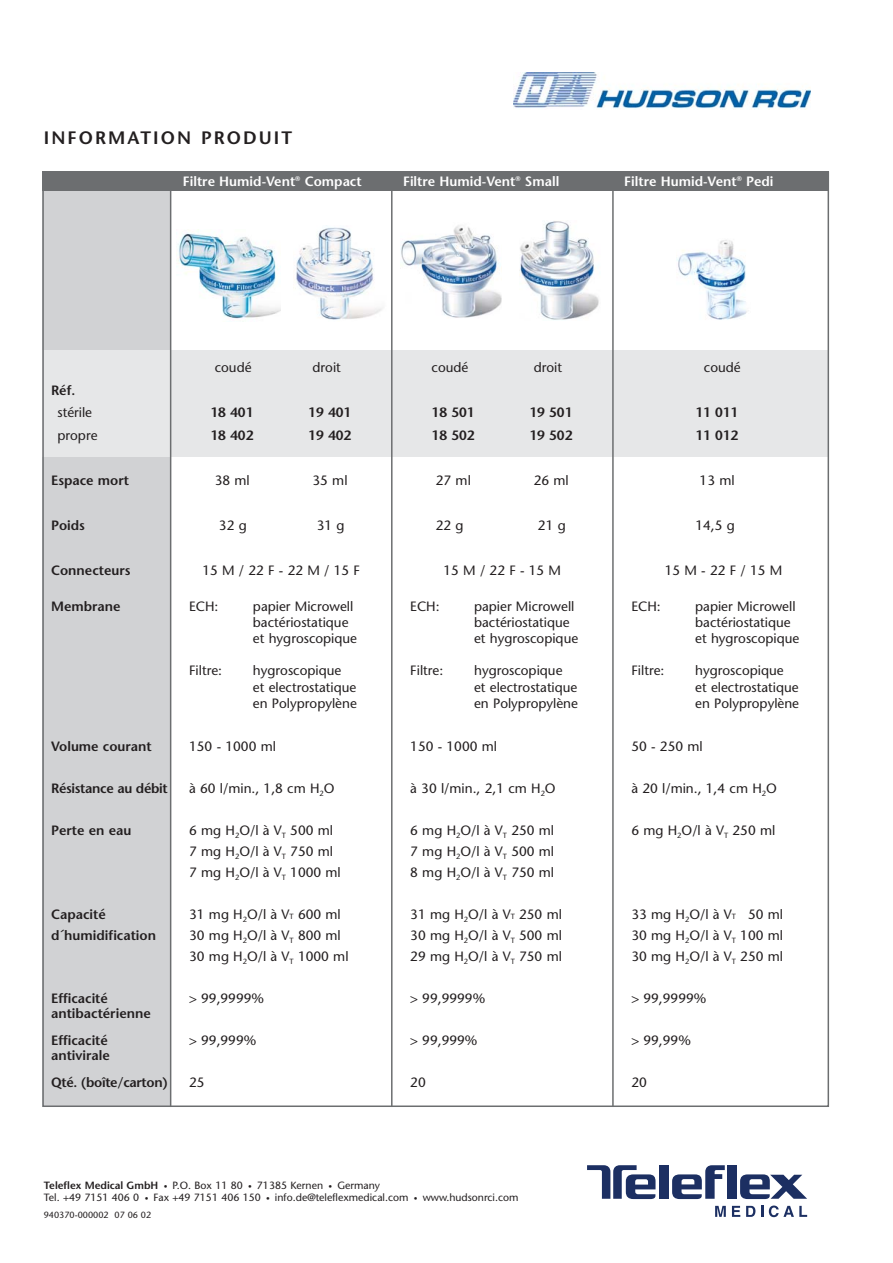
<style>
.page{position:relative;width:893px;height:1263px;background:#fff}
.page>*{position:absolute;margin:0;border:0;box-sizing:border-box;transform-origin:0 0}
.t1{font:600 18px "Stone Sans";letter-spacing:.115em;color:#231f20}
.t2{font:13.5px/16.2px "Stone Sans";color:#231f20}
.t3{font:600 13.5px/15px "Stone Sans";color:#231f20}
.t4{font:600 13.5px "Stone Sans";color:#fff}
.t5{font:600 13.5px "Stone Sans";letter-spacing:-.025em;color:#231f20}
.t6{font:10.5px/12.6px "Stone Sans";color:#231f20}
.t7{font:9px "Stone Sans";color:#231f20}
.s1{font-size:7.5px}
.s2{font-weight:600}
</style>
<div class="page">
<div style="left:42px;top:172px;width:128px;height:935px;background:#d1d2d4"></div>
<div style="left:42px;top:350px;width:787px;height:106px;background:#e6e7e8"></div>
<div style="left:42px;top:172px;width:787px;height:19px;background:#6c6e70"></div>
<img style="left:177px;top:233px;width:104px;height:86px">
<img style="left:296px;top:227px;width:86px;height:93px">
<img style="left:401px;top:225px;width:101px;height:93px">
<img style="left:519px;top:221px;width:80px;height:99px">
<img style="left:676px;top:240px;width:71px;height:80px">
<hr style="left:170px;top:172px;width:1px;height:935px;background:#6c6e70">
<hr style="left:391px;top:172px;width:1px;height:935px;background:#6c6e70">
<hr style="left:612px;top:172px;width:2px;height:935px;background:#6c6e70">
<div style="left:727px;top:1165px;width:10px;height:34px;background:#1c2f62"></div>
<svg style="left:672px;top:1165px;width:53px;height:34px"></svg>
<div style="left:659px;top:1165px;width:9px;height:34px;background:#1c2f62"></div>
<svg style="left:740px;top:1174px;width:67px;height:25px"></svg>
<svg style="left:587px;top:1165px;width:68px;height:34px"></svg>
<svg style="left:715px;top:1206px;width:11px;height:11px"></svg>
<svg style="left:732px;top:1206px;width:8px;height:11px"></svg>
<svg style="left:746px;top:1206px;width:9px;height:11px"></svg>
<svg style="left:761px;top:1206px;width:2px;height:11px"></svg>
<svg style="left:769px;top:1206px;width:38px;height:11px"></svg>
<img style="left:513px;top:72px;width:298px;height:37px">
<h1 class="t1" style="left:44px;top:131px;width:250px">INFORMATION PRODUIT</h1>
<p class="t4" style="left:183px;top:176px;width:180px">Filtre Humid-Vent<sup>®</sup> Compact</p>
<p class="t4" style="left:403px;top:176px;width:158px">Filtre Humid-Vent<sup>®</sup> Small</p>
<p class="t4" style="left:624px;top:176px;width:151px">Filtre Humid-Vent<sup>®</sup> Pedi</p>
<p class="t3" style="left:51px;top:384px;width:26px">Réf.</p>
<p class="t2" style="left:57px;top:403px;width:42px;line-height:22.5px">stérile propre</p>
<p class="t3" style="left:51px;top:474px;width:80px">Espace mort</p>
<p class="t3" style="left:51px;top:519px;width:35px">Poids</p>
<p class="t3" style="left:51px;top:564px;width:81px">Connecteurs</p>
<p class="t3" style="left:51px;top:600px;width:71px">Membrane</p>
<p class="t3" style="left:51px;top:740px;width:102px">Volume courant</p>
<p class="t5" style="left:51px;top:783px;width:118px">Résistance au débit</p>
<p class="t3" style="left:51px;top:824px;width:82px">Perte en eau</p>
<p class="t3" style="left:51px;top:905px;width:106px;line-height:21px">Capacité d´humidification</p>
<p class="t3" style="left:51px;top:992px;width:101px">Efficacité antibactérienne</p>
<p class="t3" style="left:51px;top:1034px;width:60px">Efficacité antivirale</p>
<p class="t5" style="left:51px;top:1077px;width:118px">Qté. (boîte/carton)</p>
<p class="t2" style="left:215px;top:361px;width:38px">coudé</p>
<p class="t2" style="left:312px;top:361px;width:30px">droit</p>
<p class="t3" style="left:210px;top:406px;width:45px">18 401</p>
<p class="t3" style="left:308px;top:406px;width:45px">19 401</p>
<p class="t3" style="left:210px;top:429px;width:45px">18 402</p>
<p class="t3" style="left:308px;top:429px;width:45px">19 402</p>
<p class="t2" style="left:215px;top:473px;width:37px">38 ml</p>
<p class="t2" style="left:312px;top:473px;width:37px">35 ml</p>
<p class="t2" style="left:219px;top:518px;width:29px">32 g</p>
<p class="t2" style="left:317px;top:518px;width:29px">31 g</p>
<p class="t2" style="left:202px;top:563px;width:159px">15 M / 22 F - 22 M / 15 F</p>
<p class="t2" style="left:189px;top:599px;width:31px">ECH:</p>
<p class="t2" style="left:253px;top:599px;width:106px">papier Microwell bactériostatique et hygroscopique</p>
<p class="t2" style="left:189px;top:664px;width:34px">Filtre:</p>
<p class="t2" style="left:253px;top:664px;width:105px">hygroscopique<br>et electrostatique en Polypropylène</p>
<p class="t2" style="left:189px;top:740px;width:88px">150 - 1000 ml</p>
<p class="t2" style="left:189px;top:782px;width:147px">à 60 l/min., 1,8 cm H<sub>2</sub>O</p>
<p class="t2" style="left:189px;top:821px;width:153px;line-height:21px">6 mg H<sub>2</sub>O/l à V<sub>T</sub> 500 ml<br>7 mg H<sub>2</sub>O/l à V<sub>T</sub> 750 ml<br>7 mg H<sub>2</sub>O/l à V<sub>T</sub> 1000 ml</p>
<p class="t2" style="left:189px;top:905px;width:161px;line-height:21px">31 mg H<sub>2</sub>O/l à V<span class="s1">T</span> 600 ml<br>30 mg H<sub>2</sub>O/l à V<sub>T</sub> 800 ml<br>30 mg H<sub>2</sub>O/l à V<sub>T</sub> 1000 ml</p>
<p class="t2" style="left:189px;top:992px;width:76px">&gt; 99,9999%</p>
<p class="t2" style="left:189px;top:1034px;width:69px">&gt; 99,999%</p>
<p class="t2" style="left:189px;top:1076px;width:17px">25</p>
<p class="t2" style="left:432px;top:361px;width:38px">coudé</p>
<p class="t2" style="left:534px;top:361px;width:30px">droit</p>
<p class="t3" style="left:432px;top:406px;width:45px">18 501</p>
<p class="t3" style="left:529px;top:406px;width:45px">19 501</p>
<p class="t3" style="left:432px;top:429px;width:45px">18 502</p>
<p class="t3" style="left:529px;top:429px;width:45px">19 502</p>
<p class="t2" style="left:436px;top:473px;width:37px">27 ml</p>
<p class="t2" style="left:534px;top:473px;width:37px">26 ml</p>
<p class="t2" style="left:436px;top:518px;width:29px">22 g</p>
<p class="t2" style="left:538px;top:518px;width:29px">21 g</p>
<p class="t2" style="left:443px;top:563px;width:119px">15 M / 22 F - 15 M</p>
<p class="t2" style="left:410px;top:599px;width:31px">ECH:</p>
<p class="t2" style="left:474px;top:599px;width:106px">papier Microwell bactériostatique et hygroscopique</p>
<p class="t2" style="left:410px;top:664px;width:34px">Filtre:</p>
<p class="t2" style="left:474px;top:664px;width:105px">hygroscopique<br>et electrostatique en Polypropylène</p>
<p class="t2" style="left:410px;top:740px;width:88px">150 - 1000 ml</p>
<p class="t2" style="left:410px;top:782px;width:147px">à 30 l/min., 2,1 cm H<sub>2</sub>O</p>
<p class="t2" style="left:410px;top:821px;width:145px;line-height:21px;text-align:justify">6 mg H<sub>2</sub>O/l à V<sub>T</sub> 250 ml 7 mg H<sub>2</sub>O/l à V<sub>T</sub> 500 ml 8 mg H<sub>2</sub>O/l à V<sub>T</sub> 750 ml</p>
<p class="t2" style="left:410px;top:905px;width:153px;line-height:21px;text-align:justify">31 mg H<sub>2</sub>O/l à V<span class="s1">T</span> 250 ml 30 mg H<sub>2</sub>O/l à V<sub>T</sub> 500 ml 29 mg H<sub>2</sub>O/l à V<sub>T</sub> 750 ml</p>
<p class="t2" style="left:410px;top:992px;width:76px">&gt; 99,9999%</p>
<p class="t2" style="left:410px;top:1034px;width:69px">&gt; 99,999%</p>
<p class="t2" style="left:410px;top:1076px;width:17px">20</p>
<p class="t2" style="left:704px;top:361px;width:38px">coudé</p>
<p class="t3" style="left:695px;top:403px;width:45px;line-height:22.5px">11 011<br>11 012</p>
<p class="t2" style="left:699px;top:473px;width:37px">13 ml</p>
<p class="t2" style="left:695px;top:518px;width:41px">14,5 g</p>
<p class="t2" style="left:665px;top:563px;width:119px">15 M - 22 F / 15 M</p>
<p class="t2" style="left:631px;top:599px;width:31px">ECH:</p>
<p class="t2" style="left:695px;top:599px;width:106px">papier Microwell bactériostatique et hygroscopique</p>
<p class="t2" style="left:631px;top:664px;width:34px">Filtre:</p>
<p class="t2" style="left:695px;top:664px;width:105px">hygroscopique<br>et electrostatique en Polypropylène</p>
<p class="t2" style="left:631px;top:740px;width:73px">50 - 250 ml</p>
<p class="t2" style="left:631px;top:782px;width:147px">à 20 l/min., 1,4 cm H<sub>2</sub>O</p>
<p class="t2" style="left:631px;top:824px;width:145px">6 mg H<sub>2</sub>O/l à V<sub>T</sub> 250 ml</p>
<p class="t2" style="left:631px;top:905px;width:153px;line-height:21px;text-align:justify">33 mg H<sub>2</sub>O/l à V<span class="s1">T</span> 50 ml 30 mg H<sub>2</sub>O/l à V<sub>T</sub> 100 ml 30 mg H<sub>2</sub>O/l à V<sub>T</sub> 250 ml</p>
<p class="t2" style="left:631px;top:992px;width:76px">&gt; 99,9999%</p>
<p class="t2" style="left:631px;top:1034px;width:61px">&gt; 99,99%</p>
<p class="t2" style="left:631px;top:1076px;width:17px">20</p>
<p class="t6" style="left:44px;top:1180px;width:476px"><span class="s2">Teleflex Medical GmbH</span> <span class="s1">•</span> P.O. Box 11 80 <span class="s1">•</span> 71385 Kernen <span class="s1">•</span> Germany<br>Tel. +49 7151 406 0 <span class="s1">•</span> Fax +49 7151 406 150 <span class="s1">•</span> info.de@teleflexmedical.com <span class="s1">•</span> www.hudsonrci.com</p>
<p class="t7" style="left:44px;top:1211px;width:109px">940370-000002 07 06 02</p>
</div>
